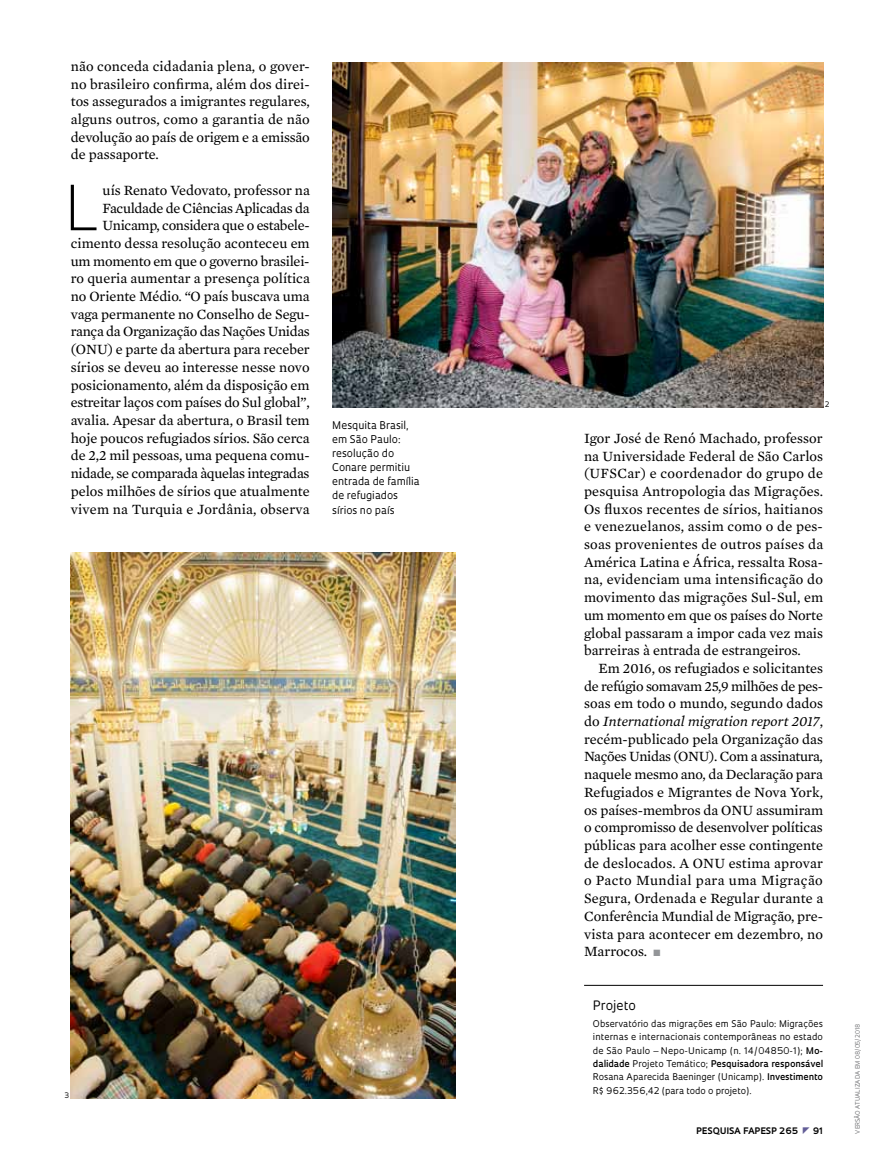
<style>
.page{position:relative;width:885px;height:1169px;background:#fff}
.page>*{position:absolute;margin:0;border:0;box-sizing:border-box;transform-origin:0 0}
.t1{font:300 60.45px "Oculum";color:#000}
.t2{font:14.4px/17.7px "Mercury Text G2";letter-spacing:-.005em;color:#000;text-align:justify}
.t3{font:12.6px "Oculum";color:#000}
.t4{font:10.35px/14.1px "Oculum";color:#000}
.t5{font:9px/13.4px "Oculum";letter-spacing:.005em;color:#000;text-align:justify}
.t6{font:700 8.7px "Oculum";letter-spacing:.01em;color:#000}
.t7{font:7.35px "Oculum";color:#000}
.t8{font:6px "Oculum";color:#6d6e71}
.s1{font-style:italic}
.s2{color:#939598}
.s3{font-weight:600}
</style>
<div class="page">
<hr style="left:584px;top:985px;width:239px;height:1px;background:#000">
<img style="left:332px;top:63px;width:491px;height:344px">
<img style="left:71px;top:552px;width:385px;height:546px">
<p class="t2" style="left:71px;top:56px;width:241px">não conceda cidadania plena, o gover&shy;no brasileiro confirma, além dos direi&shy;tos assegurados a imigrantes regulares, alguns outros, como a garantia de não devolução ao país de origem e a emissão de passaporte.</p>
<h1 class="t1" style="left:65px;top:166px;width:38px">L</h1>
<p class="t2" style="left:71px;top:180px;width:241px;text-align:right">uís Renato Vedovato, professor na Faculdade de Ciências Aplicadas da Unicamp, considera que o estabele&shy;cimento dessa resolução aconteceu em um momento em que o governo brasilei&shy;ro queria aumentar a presença política no Oriente Médio. “O país buscava uma vaga permanente no Conselho de Segu&shy;rança da Organização das Nações Unidas (ONU) e parte da abertura para receber sírios se deveu ao interesse nesse novo posicionamento, além da disposição em estreitar laços com países do Sul global”, avalia. Apesar da abertura, o Brasil tem hoje poucos refugiados sírios. São cerca de 2,2 mil pessoas, uma pequena comu&shy;nidade, se comparada àquelas integradas pelos milhões de sírios que atualmente vivem na Turquia e Jordânia, observa</p>
<p class="t4" style="left:332px;top:417px;width:89px">Mesquita Brasil, em São Paulo: resolução do<br>Conare permitiu entrada de família de refugiados sírios no país</p>
<p class="t7" style="left:64px;top:1090px;width:6px">3</p>
<p class="t7" style="left:825px;top:400px;width:6px">2</p>
<p class="t2" style="left:584px;top:428px;width:241px">Igor José de Renó Machado, professor na Universidade Federal de São Carlos (UFSCar) e coordenador do grupo de pesquisa Antropologia das Migrações.<br>Os fluxos recentes de sírios, haitianos e venezuelanos, assim como o de pes&shy;soas provenientes de outros países da América Latina e África, ressalta Rosa&shy;na, evidenciam uma intensificação do movimento das migrações Sul-Sul, em um momento em que os países do Norte global passaram a impor cada vez mais barreiras à entrada de estrangeiros.</p>
<p class="t2" style="left:584px;top:658px;width:241px;text-indent:14px">Em 2016, os refugiados e solicitantes de refúgio somavam 25,9 milhões de pes&shy;soas em todo o mundo, segundo dados do <span class="s1">International migration report 2017</span>, recém-publicado pela Organização das Nações Unidas (ONU). Com a assinatura, naquele mesmo ano, da Declaração para Refugiados e Migrantes de Nova York, os países-membros da ONU assumiram o compromisso de desenvolver políticas públicas para acolher esse contingente de deslocados. A ONU estima aprovar o Pacto Mundial para uma Migração Segura, Ordenada e Regular durante a Conferência Mundial de Migração, pre&shy;vista para acontecer em dezembro, no Marrocos. <span class="s2">■</span></p>
<p class="t3" style="left:593px;top:996px;width:45px">Projeto</p>
<p class="t5" style="left:593px;top:1016px;width:232px">Observatório das migrações em São Paulo: M igrações internas e internacionais contemporâneas no estado de São Paulo – Nepo-U nicamp (n. 14/04850-1); <span class="s3">Mo&shy;dalidade</span> Projeto Temático; <span class="s3">Pesquisadora responsável </span>Rosana Aparecida Baeninger (U nicamp). <span class="s3">Investimento </span>R$ 962.356,42 (para todo o projeto).</p>
<p class="t6" style="left:696px;top:1124px;width:30px">pESQUISA</p>
<p class="t6" style="left:743px;top:1124px;width:12px">FAPESP</p>
<p class="t6" style="left:779px;top:1124px;width:20px">265</p>
<p class="t6" style="left:813px;top:1124px;width:12px">91</p>
<p class="t8" style="left:854px;top:1133px;width:111px;rotate:-90deg">Versão atualizada em 08/05/2018</p>
</div>
